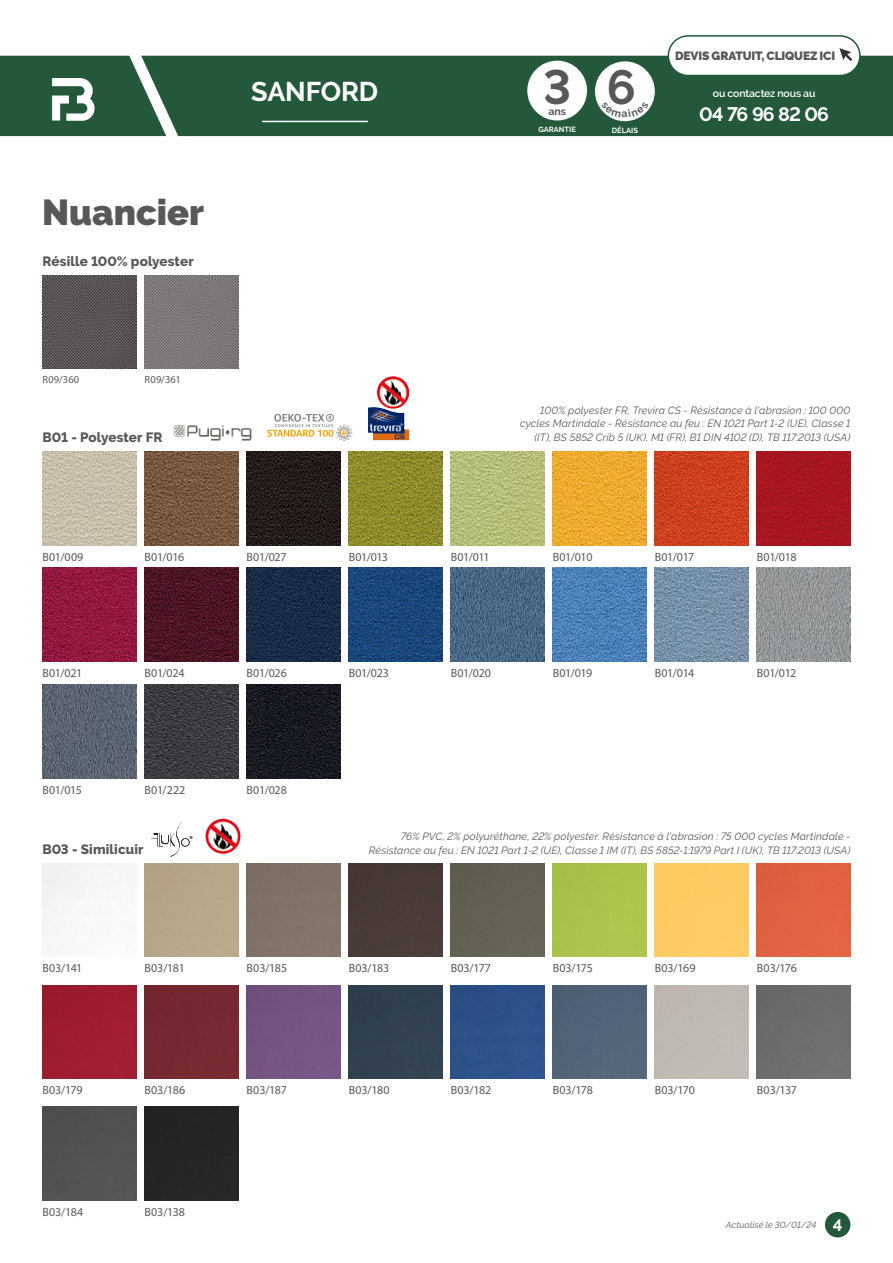
<style>
.page{position:relative;width:893px;height:1263px;background:#fff}
.page>*{position:absolute;margin:0;border:0;box-sizing:border-box;transform-origin:0 0}
.t1{font:700 48px "Raleway";color:#57585a}
.t2{font:900 36px "Raleway";color:#57585a}
.t3{font:700 27px "Raleway";letter-spacing:-.005em;color:#fff}
.t4{font:700 19.5px "Raleway";letter-spacing:-.045em;color:#fff}
.t5{font:800 13.5px "Raleway";letter-spacing:.005em;color:#57585a}
.t6{font:12px "Myriad Pro";letter-spacing:-.01em;color:#57585a}
.t7{font:900 12px "Raleway";letter-spacing:-.01em;color:#57585a}
.t8{font:italic 10.5px/13.5px "Raleway";letter-spacing:.015em;color:#57585a;text-align:right}
.t9{font:600 10.5px "Raleway";letter-spacing:-.01em;color:#fff}
.t10{font:10.5px "Myriad Pro";letter-spacing:.015em;color:#57585a}
.t11{font:700 10.5px "Raleway";color:#57585a}
.t12{font:italic 500 9px "Raleway";color:#787878}
.t13{font:700 7.5px "Raleway";color:#fff}
.s1{font-weight:700;font-style:normal;font-size:16.5px;color:#fff}
</style>
<div class="page">
<img style="left:43px;top:275px;width:93px;height:94px">
<img style="left:145px;top:275px;width:93px;height:94px">
<img style="left:43px;top:452px;width:93px;height:93px">
<img style="left:43px;top:568px;width:93px;height:93px">
<img style="left:43px;top:685px;width:93px;height:93px">
<img style="left:145px;top:685px;width:93px;height:93px">
<img style="left:247px;top:685px;width:93px;height:93px">
<img style="left:145px;top:568px;width:93px;height:93px">
<img style="left:247px;top:568px;width:93px;height:93px">
<img style="left:349px;top:568px;width:93px;height:93px">
<img style="left:451px;top:568px;width:93px;height:93px">
<img style="left:553px;top:568px;width:93px;height:93px">
<img style="left:655px;top:568px;width:93px;height:93px">
<img style="left:757px;top:568px;width:93px;height:93px">
<img style="left:145px;top:452px;width:93px;height:93px">
<img style="left:247px;top:452px;width:93px;height:93px">
<img style="left:349px;top:452px;width:93px;height:93px">
<img style="left:451px;top:452px;width:93px;height:93px">
<img style="left:553px;top:452px;width:93px;height:93px">
<img style="left:655px;top:452px;width:93px;height:93px">
<img style="left:757px;top:452px;width:93px;height:93px">
<img style="left:173px;top:425px;width:79px;height:16px">
<svg style="left:267px;top:414px;width:85px;height:27px"></svg>
<img style="left:368px;top:407px;width:41px;height:33px">
<img style="left:377px;top:376px;width:32px;height:33px;border-radius:16px">
<div style="left:757px;top:863px;width:93px;height:94px;background:#e16241"></div>
<div style="left:145px;top:1107px;width:93px;height:93px;background:#252523"></div>
<div style="left:43px;top:985px;width:93px;height:93px;background:#9e1d31"></div>
<div style="left:247px;top:863px;width:93px;height:94px;background:#807267"></div>
<div style="left:349px;top:863px;width:93px;height:94px;background:#493a37"></div>
<div style="left:145px;top:985px;width:93px;height:93px;background:#752830"></div>
<div style="left:451px;top:985px;width:93px;height:93px;background:#2c518a"></div>
<div style="left:553px;top:985px;width:93px;height:93px;background:#536378"></div>
<div style="left:553px;top:863px;width:93px;height:94px;background:#abc44b"></div>
<div style="left:757px;top:985px;width:93px;height:93px;background:#6c6e6d"></div>
<div style="left:451px;top:863px;width:93px;height:94px;background:#636154"></div>
<div style="left:349px;top:985px;width:93px;height:93px;background:#30414f"></div>
<div style="left:43px;top:1107px;width:93px;height:93px;background:#515350"></div>
<div style="left:247px;top:985px;width:93px;height:93px;background:#745482"></div>
<div style="left:655px;top:863px;width:93px;height:94px;background:#fdcb64"></div>
<svg style="left:151px;top:821px;width:41px;height:36px"></svg>
<img style="left:206px;top:819px;width:34px;height:35px;border-radius:17px">
<div style="left:0;top:56px;width:893px;height:80px;background:#23583a"></div>
<hr style="left:262px;top:121px;width:106px;height:1px;background:#fff">
<div style="left:825px;top:1212px;width:25px;height:25px;background:#23583a;border-radius:50%"></div>
<div style="left:527px;top:61px;width:60px;height:59px;background:#fff;border-radius:50%"></div>
<div style="left:595px;top:61px;width:60px;height:60px;background:#fff;border-radius:50%"></div>
<svg style="left:52px;top:78px;width:43px;height:43px"></svg>
<div style="left:668px;top:36px;width:192px;height:39px;background:#fff;border-radius:20px"></div>
<div style="left:668px;top:35px;width:193px;height:41px;border:2px solid #23583a;border-radius:20px"></div>
<svg style="left:839px;top:48px;width:13px;height:13px"></svg>
<svg style="left:601px;top:109px;width:48px;height:9px"></svg>
<h2 class="t2" style="left:42px;top:192px;width:164px">Nuancier</h2>
<p class="t5" style="left:43px;top:253px;width:153px">Résille 100% polyester</p>
<p class="t10" style="left:43px;top:373px;width:38px">R09/360</p>
<p class="t10" style="left:145px;top:373px;width:38px">R09/361</p>
<p class="t5" style="left:43px;top:430px;width:122px">B01 - Polyester FR</p>
<h3 class="t3" style="left:251px;top:76px;width:129px">SANFORD</h3>
<h1 class="t1" style="left:543px;top:59px;width:30px">3</h1>
<p class="t11" style="left:548px;top:105px;width:19px">ANS</p>
<p class="t13" style="left:538px;top:125px;width:12px">GARAN</p>
<p class="t13" style="left:565px;top:125px;width:13px">TIE</p>
<h1 class="t1" style="left:607px;top:60px;width:31px">6</h1>
<p class="t13" style="left:612px;top:126px;width:28px">DÉLAIS</p>
<p class="t7" style="left:675px;top:49px;width:162px">DEVIS GRATUIT, CLIQUEZ ICI</p>
<p class="t9" style="left:713px;top:88px;width:104px">ou contactez nous au</p>
<h3 class="t4" style="left:699px;top:103px;width:131px">04 76 96 82 06</h3>
<p class="t8" style="left:520px;top:403px;width:332px">100% polyester FR, Trevira CS - Résistance à l'abrasion : 100 000 cycles Martindale - Résistance au feu : EN 1021 Part 1-2 (UE), Classe 1 (IT), BS 5852 Crib 5 (UK), M1 (FR), B1 DIN 4102 (D), TB 117:2013 (USA)</p>
<p class="t6" style="left:43px;top:549px;width:42px">B01/009</p>
<p class="t6" style="left:43px;top:665px;width:41px">B01/021</p>
<p class="t6" style="left:145px;top:549px;width:41px">B01/016</p>
<p class="t6" style="left:247px;top:549px;width:42px">B01/027</p>
<p class="t6" style="left:349px;top:549px;width:41px">B01/013</p>
<p class="t6" style="left:451px;top:549px;width:41px">B01/011</p>
<p class="t6" style="left:553px;top:549px;width:41px">B01/010</p>
<p class="t6" style="left:655px;top:549px;width:41px">B01/017</p>
<p class="t6" style="left:757px;top:549px;width:41px">B01/018</p>
<p class="t6" style="left:145px;top:665px;width:42px">B01/024</p>
<p class="t6" style="left:247px;top:665px;width:42px">B01/026</p>
<p class="t6" style="left:349px;top:665px;width:42px">B01/023</p>
<p class="t6" style="left:451px;top:665px;width:42px">B01/020</p>
<p class="t6" style="left:553px;top:665px;width:41px">B01/019</p>
<p class="t6" style="left:655px;top:665px;width:41px">B01/014</p>
<p class="t6" style="left:757px;top:665px;width:41px">B01/012</p>
<p class="t6" style="left:43px;top:782px;width:41px">B01/015</p>
<p class="t6" style="left:145px;top:782px;width:42px">B01/222</p>
<p class="t6" style="left:247px;top:782px;width:42px">B01/028</p>
<p class="t5" style="left:43px;top:841px;width:103px">B03 - Similicuir</p>
<p class="t8" style="left:369px;top:830px;width:483px">76% PVC, 2% polyuréthane, 22% polyester. Résistance à l'abrasion : 75 000 cycles Martindale -<br>Résistance au feu : EN 1021 Part 1-2 (UE), Classe 1 IM (IT), BS 5852-1:1979 Part I (UK), TB 117:2013 (USA)</p>
<p class="t6" style="left:43px;top:961px;width:41px">B03/141</p>
<p class="t6" style="left:757px;top:961px;width:41px">B03/176</p>
<p class="t6" style="left:145px;top:961px;width:42px">B03/181</p>
<p class="t6" style="left:247px;top:961px;width:42px">B03/185</p>
<p class="t6" style="left:349px;top:961px;width:42px">B03/183</p>
<p class="t6" style="left:451px;top:961px;width:42px">B03/177</p>
<p class="t6" style="left:553px;top:961px;width:42px">B03/175</p>
<p class="t6" style="left:655px;top:961px;width:42px">B03/169</p>
<p class="t6" style="left:43px;top:1083px;width:42px">B03/179</p>
<p class="t6" style="left:43px;top:1204px;width:42px">B03/184</p>
<p class="t6" style="left:145px;top:1083px;width:42px">B03/186</p>
<p class="t6" style="left:451px;top:1083px;width:42px">B03/182</p>
<p class="t6" style="left:553px;top:1083px;width:42px">B03/178</p>
<p class="t6" style="left:655px;top:1083px;width:42px">B03/170</p>
<p class="t6" style="left:247px;top:1083px;width:42px">B03/187</p>
<p class="t6" style="left:349px;top:1083px;width:42px">B03/180</p>
<p class="t6" style="left:757px;top:1083px;width:42px">B03/137</p>
<p class="t6" style="left:145px;top:1204px;width:42px">B03/138</p>
<p class="t12" style="left:726px;top:1219px;width:118px">Actualisé le 30/01/24 <span class="s1">4</span></p>
</div>
